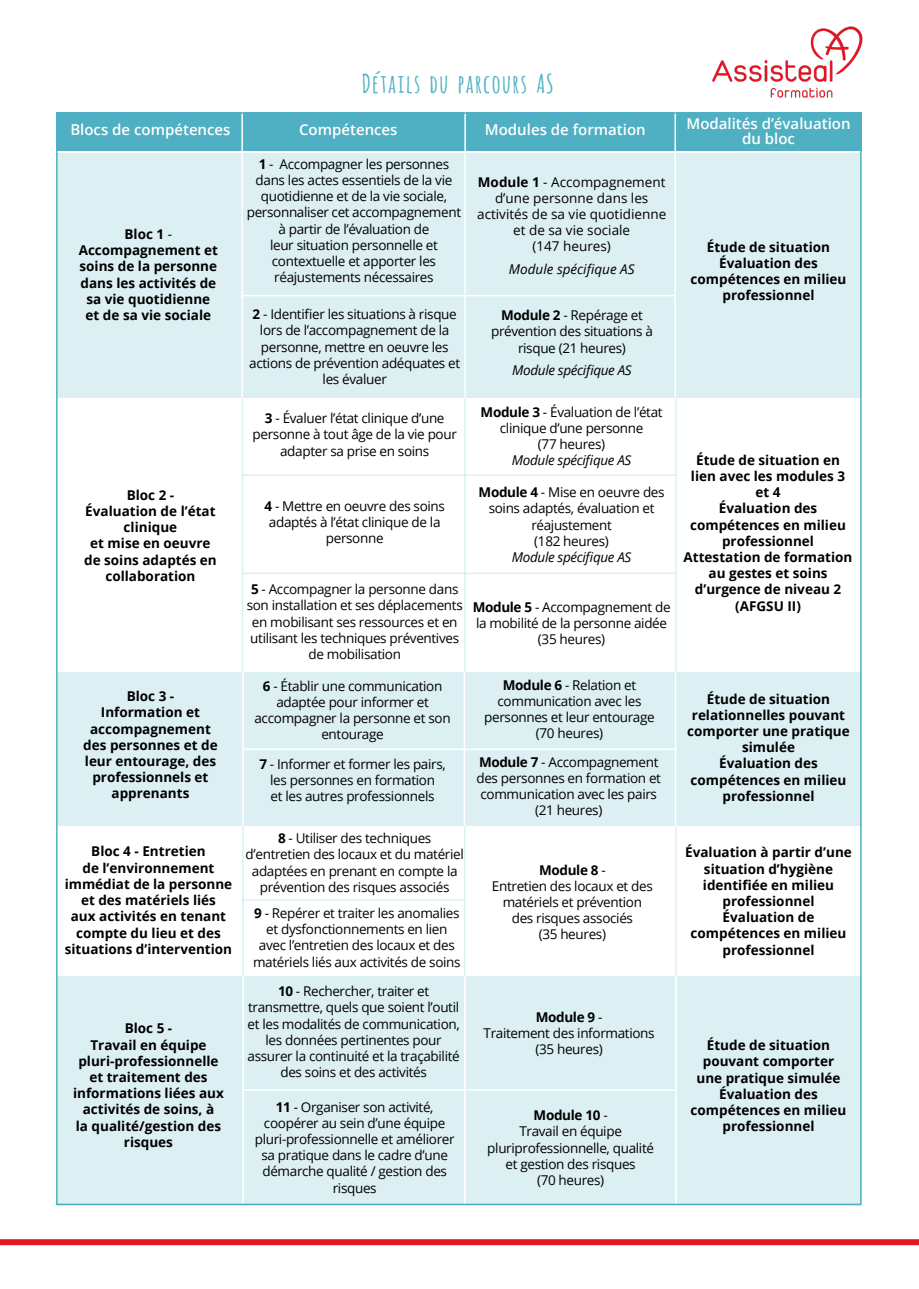
<style>
.page{position:relative;width:919px;height:1289px;background:#fff}
.page>*{position:absolute;margin:0;border:0;box-sizing:border-box;transform-origin:0 0}
.t1{font:700 25.5px "Amatica SC";letter-spacing:-.025em;color:#4eb0c2}
.t2{font:600 15px "Open Sans";color:#fff}
.t3{font:13.5px/16.2px "Open Sans";letter-spacing:-.025em;color:#000;text-align:center}
.t4{font:700 13.5px/16.2px "Open Sans";color:#000;text-align:center}
.t5{font:13.5px/16.2px "Open Sans";color:#000;text-align:center}
.t6{font:italic 13.5px "Open Sans";letter-spacing:-.025em;color:#000}
.t7{font:italic 13.5px "Open Sans";color:#000}
.t8{font:700 13.5px "Open Sans";letter-spacing:-.025em;color:#000}
.s1{font-weight:400}
.s2{font-weight:700}
</style>
<div class="page">
<div style="left:0;top:1239px;width:918px;height:6px;background:#e21a26"></div>
<div style="left:57px;top:154px;width:803px;height:244px;background:#dceff3"></div>
<div style="left:57px;top:672px;width:803px;height:154px;background:#dceff3"></div>
<div style="left:57px;top:975px;width:803px;height:230px;background:#dceff3"></div>
<div style="left:56px;top:112px;width:805px;height:39px;background:#4eb0c2"></div>
<hr style="left:241px;top:295px;width:433px;height:1px;background:#fff">
<hr style="left:243px;top:748px;width:433px;height:2px;background:#fff">
<hr style="left:242px;top:474px;width:433px;height:2px;background:#4eb0c2">
<hr style="left:242px;top:572px;width:433px;height:2px;background:#4eb0c2">
<hr style="left:241px;top:899px;width:223px;height:1px;background:#4eb0c2">
<hr style="left:243px;top:1089px;width:433px;height:1px;background:#fff">
<hr style="left:674px;top:104px;width:2px;height:294px;background:#fff">
<hr style="left:464px;top:110px;width:2px;height:288px;background:#fff">
<hr style="left:241px;top:109px;width:2px;height:289px;background:#fff">
<hr style="left:242px;top:672px;width:1px;height:154px;background:#fff">
<hr style="left:242px;top:975px;width:2px;height:227px;background:#fff">
<hr style="left:463px;top:672px;width:2px;height:155px;background:#fff">
<hr style="left:464px;top:975px;width:1px;height:230px;background:#fff">
<hr style="left:674px;top:672px;width:2px;height:155px;background:#fff">
<hr style="left:675px;top:975px;width:1px;height:230px;background:#fff">
<hr style="left:242px;top:399px;width:1px;height:273px;background:#4eb0c2">
<hr style="left:242px;top:825px;width:1px;height:150px;background:#4eb0c2">
<hr style="left:464px;top:826px;width:1px;height:150px;background:#4eb0c2">
<hr style="left:675px;top:825px;width:1px;height:150px;background:#4eb0c2">
<hr style="left:675px;top:399px;width:1px;height:273px;background:#4eb0c2">
<hr style="left:464px;top:399px;width:1px;height:273px;background:#4eb0c2">
<img style="left:712px;top:26px;width:151px;height:72px">
<p class="t1" style="left:361px;top:62px;width:195px">Détails du parcours AS</p>
<p class="t2" style="left:70px;top:119px;width:162px">Blocs de compétences</p>
<p class="t2" style="left:299px;top:119px;width:100px">Compétences</p>
<p class="t2" style="left:485px;top:119px;width:162px">Modules de formation</p>
<p class="t4" style="left:79px;top:225px;width:141px">Bloc 1 <span class="s1">-<br></span>Accompagnement et soins de la personne dans les activités de sa vie quotidienne</p>
<p class="t4" style="left:86px;top:306px;width:127px">et de sa vie sociale</p>
<p class="t4" style="left:127px;top:486px;width:49px">Bloc 2 -</p>
<p class="t4" style="left:85px;top:502px;width:132px">Évaluation de l’état clinique</p>
<p class="t4" style="left:84px;top:535px;width:134px">et mise en oeuvre de soins adaptés en collaboration</p>
<p class="t4" style="left:127px;top:688px;width:49px">Bloc 3 -</p>
<p class="t4" style="left:83px;top:704px;width:136px">Information et accompagnement des personnes et de leur entourage, des professionnels et apprenants</p>
<p class="t4" style="left:65px;top:843px;width:169px">Bloc 4 - Entretien<br>de l’environnement immédiat de la personne et des matériels liés<br>aux activités en tenant compte du lieu et des situations d’intervention</p>
<p class="t4" style="left:125px;top:1020px;width:49px">Bloc 5 -</p>
<p class="t4" style="left:73px;top:1036px;width:152px">Travail en équipe pluri-professionnelle et traitement des informations liées aux activités de soins, à<br>la qualité/gestion des risques</p>
<p class="t3" style="left:247px;top:155px;width:216px"><span class="s2">1</span> - Accompagner les personnes dans les actes essentiels de la vie quotidienne et de la vie sociale, personnaliser cet accompagnement à partir de l’évaluation de<br>leur situation personnelle et contextuelle et apporter les réajustements nécessaires</p>
<p class="t3" style="left:249px;top:306px;width:212px"><span class="s2">2</span> - Identifier les situations à risque lors de l’accompagnement de la personne, mettre en oeuvre les actions de prévention adéquates et les évaluer</p>
<p class="t3" style="left:252px;top:410px;width:206px"><span class="s2">3</span> - Évaluer l’état clinique d’une personne à tout âge de la vie pour adapter sa prise en soins</p>
<p class="t3" style="left:480px;top:403px;width:183px"><span class="s2">Module 3</span> - Évaluation de l’état clinique d’une personne</p>
<p class="t5" style="left:477px;top:173px;width:190px"><span class="s2">Module 1</span> - Accompagnement d’une personne dans les activités de sa vie quotidienne et de sa vie sociale</p>
<p class="t5" style="left:532px;top:238px;width:80px">(147 heures)</p>
<p class="t7" style="left:509px;top:259px;width:127px">Module spécifique AS</p>
<p class="t3" style="left:491px;top:307px;width:163px"><span class="s2">Module 2</span> - Repérage et prévention des situations à risque (21 heures)</p>
<p class="t6" style="left:512px;top:361px;width:121px">Module spécifique AS</p>
<p class="t3" style="left:538px;top:436px;width:69px">(77 heures)</p>
<p class="t6" style="left:512px;top:451px;width:121px">Module spécifique AS</p>
<p class="t3" style="left:478px;top:483px;width:187px"><span class="s2">Module 4</span> - Mise en oeuvre des soins adaptés, évaluation et réajustement</p>
<p class="t3" style="left:534px;top:532px;width:76px">(182 heures)</p>
<p class="t6" style="left:512px;top:547px;width:121px">Module spécifique AS</p>
<p class="t3" style="left:472px;top:598px;width:199px;text-align:left"><span class="s2">Module 5</span> - Accompagnement de la mobilité de la personne aidée</p>
<p class="t3" style="left:538px;top:630px;width:69px">(35 heures)</p>
<p class="t3" style="left:484px;top:676px;width:172px"><span class="s2">Module 6</span> - Relation et communication avec les personnes et leur entourage</p>
<p class="t3" style="left:536px;top:725px;width:69px">(70 heures)</p>
<p class="t3" style="left:476px;top:753px;width:186px;text-align:left"><span class="s2">Module 7</span> - Accompagnement des personnes en formation et communication avec les pairs</p>
<p class="t3" style="left:535px;top:802px;width:69px">(21 heures)</p>
<p class="t3" style="left:264px;top:497px;width:182px"><span class="s2">4</span> - Mettre en oeuvre des soins adaptés à l’état clinique de la personne</p>
<p class="t3" style="left:247px;top:581px;width:217px"><span class="s2">5</span> - Accompagner la personne dans son installation et ses déplacements en mobilisant ses ressources et en utilisant les techniques préventives de mobilisation</p>
<p class="t3" style="left:254px;top:677px;width:198px"><span class="s2">6</span> - Établir une communication adaptée pour informer et accompagner la personne et son entourage</p>
<p class="t3" style="left:259px;top:755px;width:188px"><span class="s2">7</span> - Informer et former les pairs,</p>
<p class="t3" style="left:270px;top:771px;width:166px">les personnes en formation</p>
<p class="t3" style="left:270px;top:787px;width:165px">et les autres professionnels</p>
<p class="t3" style="left:278px;top:829px;width:155px"><span class="s2">8</span> - Utiliser des techniques</p>
<p class="t3" style="left:245px;top:846px;width:220px">d’entretien des locaux et du matériel adaptées en prenant en compte la prévention des risques associés</p>
<p class="t3" style="left:253px;top:904px;width:209px"><span class="s2">9</span> - Repérer et traiter les anomalies et dysfonctionnements en lien avec l’entretien des locaux et des matériels liés aux activités de soins</p>
<p class="t3" style="left:247px;top:982px;width:214px"><span class="s2">10</span> - Rechercher, traiter et transmettre, quels que soient l’outil et les modalités de communication, les données pertinentes pour assurer la continuité et la traçabilité des soins et des activités</p>
<p class="t3" style="left:255px;top:1098px;width:201px"><span class="s2">11</span> - Organiser son activité, coopérer au sein d’une équipe pluri-professionnelle et améliorer sa pratique dans le cadre d’une démarche qualité / gestion des risques</p>
<p class="t4" style="left:539px;top:861px;width:68px">Module 8 <span class="s1">-</span></p>
<p class="t3" style="left:492px;top:877px;width:162px">Entretien des locaux et des matériels et prévention</p>
<p class="t3" style="left:511px;top:909px;width:123px">des risques associés</p>
<p class="t3" style="left:538px;top:926px;width:69px">(35 heures)</p>
<p class="t4" style="left:535px;top:1008px;width:68px">Module 9 <span class="s1">-</span></p>
<p class="t3" style="left:483px;top:1024px;width:173px">Traitement des informations</p>
<p class="t3" style="left:535px;top:1040px;width:69px">(35 heures)</p>
<p class="t8" style="left:533px;top:1105px;width:75px">Module 10 <span class="s1">-</span></p>
<p class="t3" style="left:487px;top:1122px;width:168px">Travail en équipe pluriprofessionnelle, qualité</p>
<p class="t3" style="left:505px;top:1155px;width:132px">et gestion des risques</p>
<p class="t3" style="left:537px;top:1171px;width:69px">(70 heures)</p>
<p class="t2" style="left:686px;top:113px;width:165px">Modalités d’évaluation</p>
<p class="t2" style="left:742px;top:128px;width:54px">du bloc</p>
<p class="t4" style="left:706px;top:238px;width:125px">Étude de situation</p>
<p class="t4" style="left:690px;top:254px;width:157px">Évaluation des compétences en milieu professionnel</p>
<p class="t4" style="left:690px;top:451px;width:156px">Étude de situation en lien avec les modules 3 et 4</p>
<p class="t4" style="left:690px;top:500px;width:157px">Évaluation des compétences en milieu professionnel</p>
<p class="t4" style="left:683px;top:548px;width:170px">Attestation de formation au gestes et soins d’urgence de niveau 2 (AFGSU II)</p>
<p class="t4" style="left:687px;top:690px;width:164px">Étude de situation relationnelles pouvant comporter une pratique simulée</p>
<p class="t4" style="left:690px;top:755px;width:157px">Évaluation des compétences en milieu professionnel</p>
<p class="t4" style="left:685px;top:844px;width:168px">Évaluation à partir d’une situation d’hygiène identifiée en milieu professionnel</p>
<p class="t4" style="left:690px;top:908px;width:157px">Évaluation de compétences en milieu professionnel</p>
<p class="t4" style="left:702px;top:1036px;width:133px">Étude de situation pouvant comporter</p>
<p class="t4" style="left:696px;top:1069px;width:145px">une pratique simulée</p>
<p class="t4" style="left:690px;top:1085px;width:157px">Évaluation des compétences en milieu professionnel</p>
</div>
